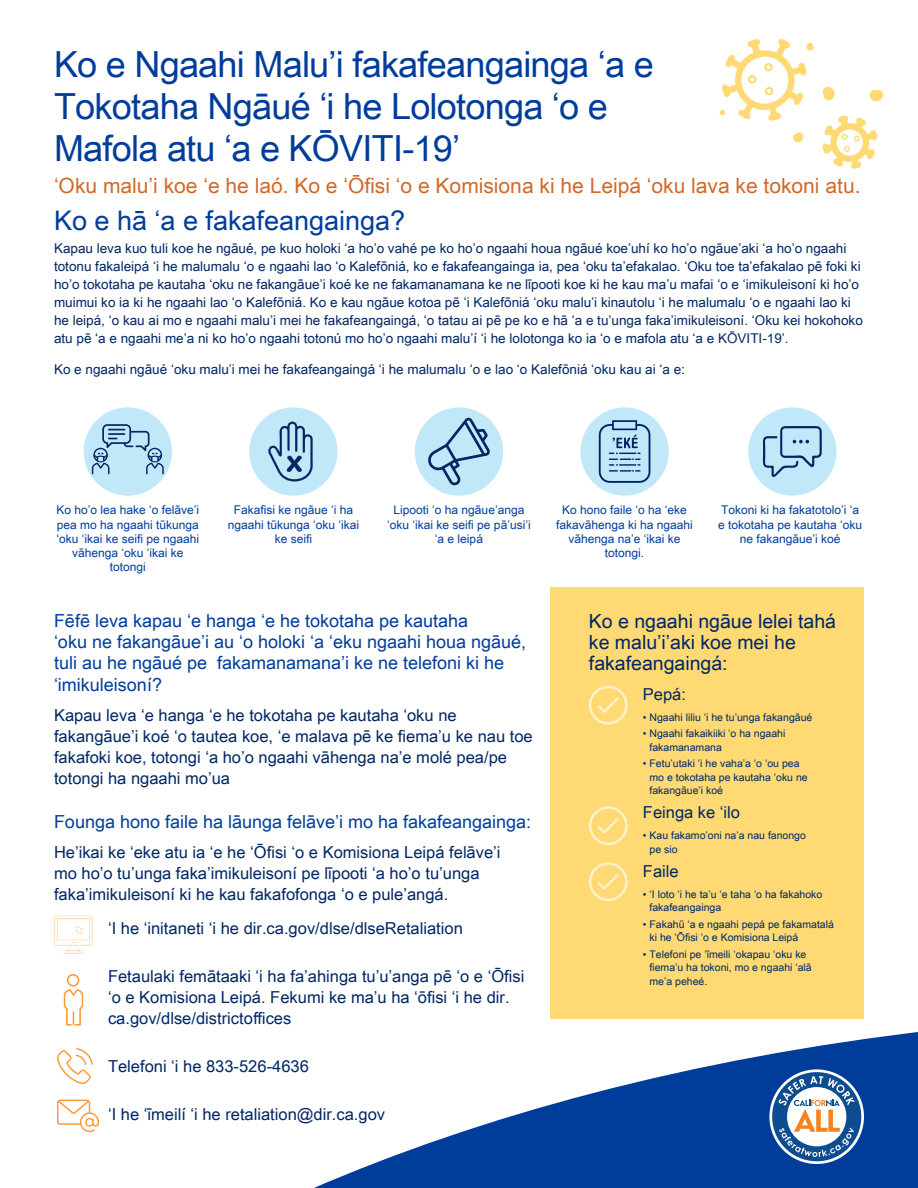
<style>
.page{position:relative;width:918px;height:1188px;background:#fff}
.page>*{position:absolute;margin:0;border:0;box-sizing:border-box;transform-origin:0 0}
.t1{font:36px/42px "Arial Unicode MS";letter-spacing:-.02em;color:#003d9b}
.t2{font:27px "Arial Unicode MS";color:#003d9b}
.t3{font:21px "Arial Unicode MS";color:#d26928}
.t4{font:19.5px/21px "Arial Unicode MS";color:#002764}
.t5{font:18px/21.5px "Arial Unicode MS";color:#003d9b}
.t6{font:16.5px/21px "Arial Unicode MS";color:#002764}
.t7{font:13.5px/18px "Arial Unicode MS";color:#002764}
.t8{font:12px/14.2px "Arial Unicode MS";color:#003d9b;text-align:center}
.t9{font:10.5px/13.5px "Arial Unicode MS";color:#002764}
</style>
<div class="page">
<div style="left:551px;top:587px;width:313px;height:431px;background:#fed974"></div>
<svg style="left:822px;top:115px;width:56px;height:54px"></svg>
<svg style="left:822px;top:87px;width:13px;height:14px"></svg>
<svg style="left:793px;top:132px;width:10px;height:11px"></svg>
<svg style="left:870px;top:90px;width:13px;height:11px"></svg>
<svg style="left:719px;top:38px;width:95px;height:83px"></svg>
<div style="left:415px;top:407px;width:88px;height:89px;background:#c1e8f8;border-radius:50%"></div>
<svg style="left:428px;top:418px;width:62px;height:67px"></svg>
<div style="left:249px;top:407px;width:89px;height:89px;background:#c1e8f8;border-radius:50%"></div>
<svg style="left:268px;top:422px;width:45px;height:60px"></svg>
<div style="left:748px;top:407px;width:88px;height:89px;background:#c1e8f8;border-radius:50%"></div>
<svg style="left:763px;top:426px;width:59px;height:51px"></svg>
<div style="left:84px;top:407px;width:88px;height:89px;background:#c1e8f8;border-radius:50%"></div>
<svg style="left:92px;top:424px;width:72px;height:50px"></svg>
<div style="left:580px;top:407px;width:89px;height:89px;background:#c1e8f8;border-radius:50%"></div>
<svg style="left:599px;top:420px;width:51px;height:63px"></svg>
<div style="left:63px;top:950px;width:21px;height:4px;border:1px solid #fff;border-radius:2px"></div>
<svg style="left:54px;top:915px;width:39px;height:38px"></svg>
<svg style="left:63px;top:973px;width:21px;height:53px"></svg>
<div style="left:72px;top:1010px;width:3px;height:16px;border:1px solid #fff"></div>
<svg style="left:57px;top:1048px;width:36px;height:36px"></svg>
<svg style="left:589px;top:686px;width:39px;height:38px"></svg>
<svg style="left:589px;top:806px;width:39px;height:39px"></svg>
<svg style="left:589px;top:862px;width:39px;height:39px"></svg>
<svg style="left:57px;top:1100px;width:42px;height:32px"></svg>
<svg style="left:314px;top:954px;width:604px;height:234px"></svg>
<svg style="left:769px;top:1069px;width:95px;height:95px"></svg>
<div style="left:772px;top:1072px;width:89px;height:89px;background:#0d4c91;border-radius:50%"></div>
<svg style="left:779px;top:1076px;width:76px;height:81px"></svg>
<h1 class="t1" style="left:54px;top:42px;width:601px">Ko e Ngaahi Malu’i fakafeangainga ‘a e<br>Tokotaha Ngāué ‘i he Lolotonga ‘o e<br>Mafola atu ‘a e KŌVITI-19’</h1>
<h2 class="t3" style="left:54px;top:171px;width:808px">‘Oku malu’i koe ‘e he laó. Ko e ‘Ōfisi ‘o e Komisiona ki he Leipá ‘oku lava ke tokoni atu.</h2>
<h3 class="t2" style="left:54px;top:201px;width:353px">Ko e hā ‘a e fakafeangainga?</h3>
<p class="t7" style="left:54px;top:239px;width:810px">Kapau leva kuo tuli koe he ngāué, pe kuo holoki ‘a ho’o vahé pe ko ho’o ngaahi houa ngāué koe’uhí ko ho’o ngāue’aki ‘a ho’o ngaahi totonu fakaleipá ‘i he malumalu ‘o e ngaahi lao ‘o Kalefōniá, ko e fakafeangainga ia, pea ‘oku ta’efakalao. ‘Oku toe ta’efakalao pē foki ki ho’o tokotaha pe kautaha ‘oku ne fakangāue’i koé ke ne fakamanamana ke ne līpooti koe ki he kau ma’u mafai ‘o e ‘imikuleisoní ki ho’o muimui ko ia ki he ngaahi lao ‘o Kalefōniá. Ko e kau ngāue kotoa pē ‘i Kalefōniá ‘oku malu’i kinautolu ‘i he malumalu ‘o e ngaahi lao ki he leipá, ‘o kau ai mo e ngaahi malu’i mei he fakafeangaingá, ‘o tatau ai pē pe ko e hā ‘a e tu’unga faka’imikuleisoní. ‘Oku kei hokohoko atu pē ‘a e ngaahi me’a ni ko ho’o ngaahi totonú mo ho’o ngaahi malu’í ‘i he lolotonga ko ia ‘o e mafola atu ‘a e KŌVITI-19’.</p>
<p class="t7" style="left:54px;top:360px;width:633px">Ko e ngaahi ngāué ‘oku malu’i mei he fakafeangaingá ‘i he malumalu ‘o e lao ‘o Kalefōniá ‘oku kau ai ‘a e:</p>
<p class="t8" style="left:56px;top:503px;width:144px">Ko ho’o lea hake ‘o felāve’i pea mo ha ngaahi tūkunga ‘oku ‘ikai ke seifi pe ngaahi vāhenga ‘oku ‘ikai ke totongi</p>
<p class="t8" style="left:228px;top:503px;width:133px">Fakafisi ke ngāue ‘i ha ngaahi tūkunga ‘oku ‘ikai ke seifi</p>
<p class="t8" style="left:387px;top:503px;width:145px">Lipooti ‘o ha ngāue’anga ‘oku ‘ikai ke seifi pe pā’usi’i ‘a e leipá</p>
<p class="t8" style="left:556px;top:503px;width:138px">Ko hono faile ‘o ha ‘eke fakavāhenga ki ha ngaahi vāhenga na’e ‘ikai ke totongi.</p>
<p class="t8" style="left:718px;top:503px;width:146px">Tokoni ki ha fakatotolo’i ‘a e tokotaha pe kautaha ‘oku ne fakangāue’i koé</p>
<h3 class="t5" style="left:54px;top:609px;width:474px">Fēfē leva kapau ‘e hanga ‘e he tokotaha pe kautaha<br>‘oku ne fakangāue’i au ‘o holoki ‘a ‘eku ngaahi houa ngāué, tuli au he ngāué pe fakamanamana’i ke ne telefoni ki he ‘imikuleisoní?</h3>
<p class="t6" style="left:54px;top:705px;width:480px">Kapau leva ‘e hanga ‘e he tokotaha pe kautaha ‘oku ne fakangāue’i koé ‘o tautea koe, ‘e malava pē ke fiema’u ke nau toe fakafoki koe, totongi ‘a ho’o ngaahi vāhenga na’e molé pea/pe totongi ha ngaahi mo’ua</p>
<h3 class="t5" style="left:54px;top:810px;width:479px">Founga hono faile ha lāunga felāve’i mo ha fakafeangainga:</h3>
<p class="t6" style="left:54px;top:841px;width:448px">He’ikai ke ‘eke atu ia ‘e he ‘Ōfisi ‘o e Komisiona Leipá felāve’i mo ho’o tu’unga faka’imikuleisoní pe līpooti ‘a ho’o tu’unga faka’imikuleisoní ki he kau fakafofonga ‘o e pule’angá.</p>
<p class="t6" style="left:108px;top:918px;width:356px">‘I he ‘initaneti ‘i he dir.ca.gov/dlse/dlseRetaliation</p>
<p class="t6" style="left:108px;top:966px;width:418px">Fetaulaki femātaaki ‘i ha fa’ahinga tu’u’anga pē ‘o e ‘Ōfisi ‘o e Komisiona Leipá. Fekumi ke ma’u ha ‘ōfisi ‘i he dir. ca.gov/dlse/districtoffices</p>
<p class="t6" style="left:108px;top:1056px;width:202px">Telefoni ‘i he 833-526-4636</p>
<p class="t6" style="left:108px;top:1104px;width:279px">‘I he ‘īmeilí ‘i he retaliation@dir.ca.gov</p>
<p class="t4" style="left:589px;top:610px;width:249px">Ko e ngaahi ngāue lelei tahá ke malu’i’aki koe mei he fakafeangaingá:</p>
<p class="t6" style="left:643px;top:683px;width:45px">Pepá:</p>
<p class="t9" style="left:643px;top:710px;width:171px">• Ngaahi liliu ‘i he tu’unga fakangāué</p>
<p class="t9" style="left:650px;top:727px;width:137px;text-indent:-7px">• Ngaahi fakaikiiki ‘o ha ngaahi fakamanamana</p>
<p class="t9" style="left:650px;top:757px;width:160px;text-indent:-7px">• Fetu’utaki ‘i he vaha’a ‘o ‘ou pea mo e tokotaha pe kautaha ‘oku ne fakangāue’i koé</p>
<p class="t6" style="left:643px;top:802px;width:99px">Feinga ke ‘ilo</p>
<p class="t9" style="left:650px;top:829px;width:158px;text-indent:-7px">• Kau fakamo’oni na’a nau fanongo pe sio</p>
<p class="t6" style="left:643px;top:860px;width:37px">Faile</p>
<p class="t9" style="left:650px;top:887px;width:174px;text-indent:-7px">• ‘I loto ‘i he ta’u ‘e taha ‘o ha fakahoko fakafeangainga</p>
<p class="t9" style="left:650px;top:917px;width:186px;text-indent:-7px">• Fakahū ‘a e ngaahi pepá pe fakamatalá ki he ‘Ōfisi ‘o e Komisiona Leipá</p>
<p class="t9" style="left:650px;top:947px;width:164px;text-indent:-7px">• Telefoni pe ‘īmeili ‘okapau ‘oku ke fiema’u ha tokoni, mo e ngaahi ‘alā me’a peheé.</p>
</div>
